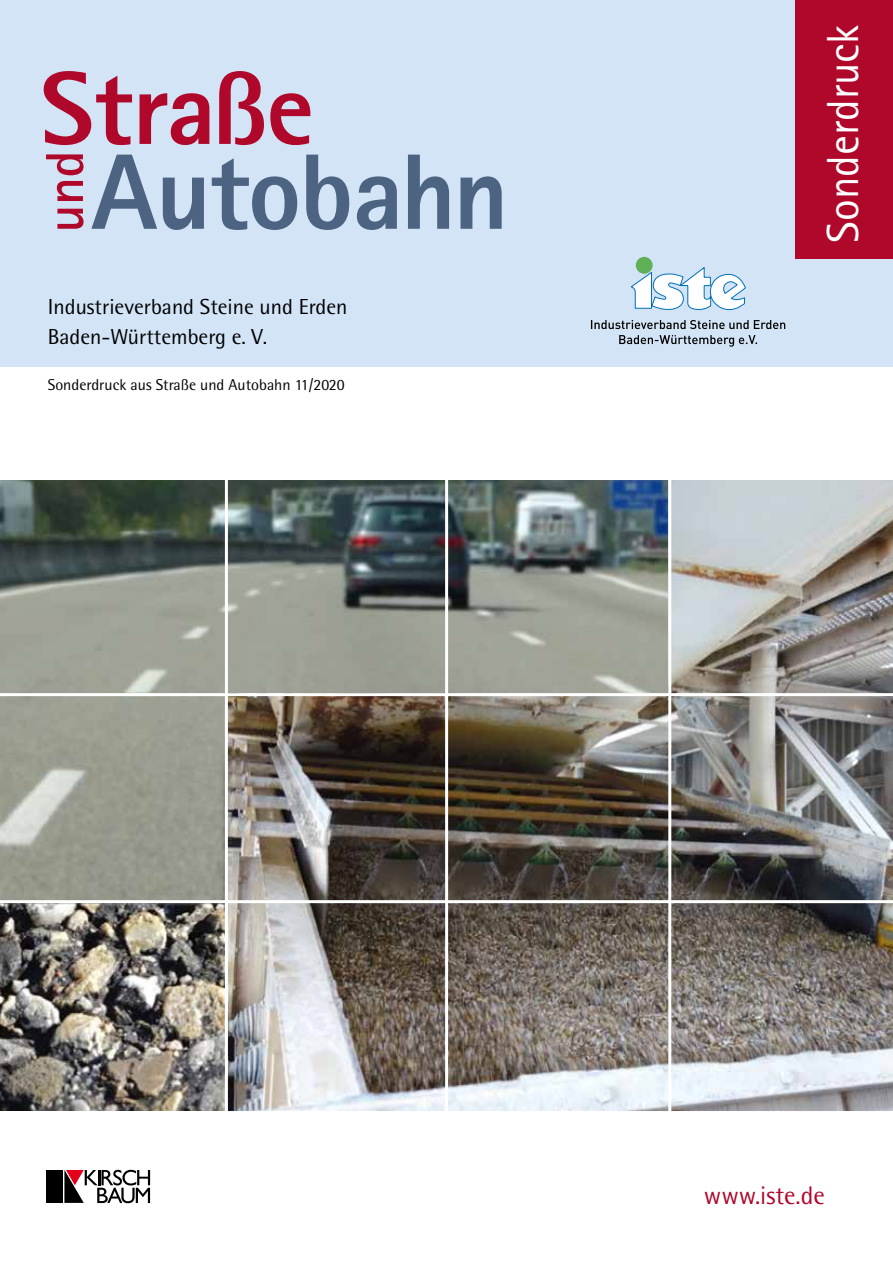
<style>
.page{position:relative;width:893px;height:1263px;background:#fff}
.page>*{position:absolute;margin:0;border:0;box-sizing:border-box;transform-origin:0 0}
.t1{font:800 107.55px "Rotis Sans Serif W1 G";letter-spacing:-.015em;color:#4c6382}
.t2{font:800 103.95px "Rotis Sans Serif W1 G";letter-spacing:-.025em;color:#b0082b}
.t3{font:700 53.55px "Rotis Sans Serif W1 G";color:#b0082b}
.t4{font:45px "Rotis Sans Serif W1 G";color:#fff}
.t5{font:25.5px "Rotis Semi Sans W1 G";color:#b0082b}
.t6{font:21.75px/30px "Rotis Semi Sans W1 G";color:#000}
.t7{font:15.75px "Rotis Semi Sans W1 G";color:#000}
</style>
<div class="page">
<div style="left:0;top:0;width:893px;height:367px;background:#d3e4f6"></div>
<div style="left:46px;top:1170px;width:17px;height:33px;background:#000"></div>
<svg style="left:64px;top:1170px;width:86px;height:33px"></svg>
<div style="left:795px;top:0;width:98px;height:259px;background:#b0082b"></div>
<svg style="left:619px;top:335px;width:138px;height:12px"></svg>
<svg style="left:591px;top:320px;width:194px;height:9px"></svg>
<div style="left:636px;top:257px;width:17px;height:17px;background:#5fb057;border-radius:50%"></div>
<svg style="left:630px;top:266px;width:116px;height:45px"></svg>
<img style="left:0;top:480px;width:668px;height:420px">
<img style="left:228px;top:696px;width:665px;height:415px">
<img style="left:0;top:903px;width:225px;height:207px">
<hr style="left:0;top:900px;width:893px;height:3px;background:#fff">
<hr style="left:445px;top:478px;width:3px;height:642px;background:#fff">
<img style="left:671px;top:480px;width:222px;height:213px">
<hr style="left:668px;top:459px;width:3px;height:658px;background:#fff">
<hr style="left:0;top:693px;width:893px;height:3px;background:#fff">
<hr style="left:225px;top:479px;width:3px;height:642px;background:#fff">
<h2 class="t2" style="left:40px;top:43px;width:276px">Straße</h2>
<h3 class="t3" style="left:31px;top:232px;width:83px;rotate:-90deg">und</h3>
<h1 class="t1" style="left:91px;top:124px;width:419px">Autobahn</h1>
<p class="t6" style="left:48px;top:291px;width:301px">Industrieverband Steine und Erden<br>Baden-Württemberg e. V.</p>
<p class="t7" style="left:48px;top:375px;width:298px">Sonderdruck aus Straße und Autobahn 11/2020</p>
<h3 class="t4" style="left:816px;top:243px;width:220px;rotate:-90deg">Sonderdruck</h3>
<p class="t5" style="left:704px;top:1180px;width:122px">www.iste.de</p>
</div>
